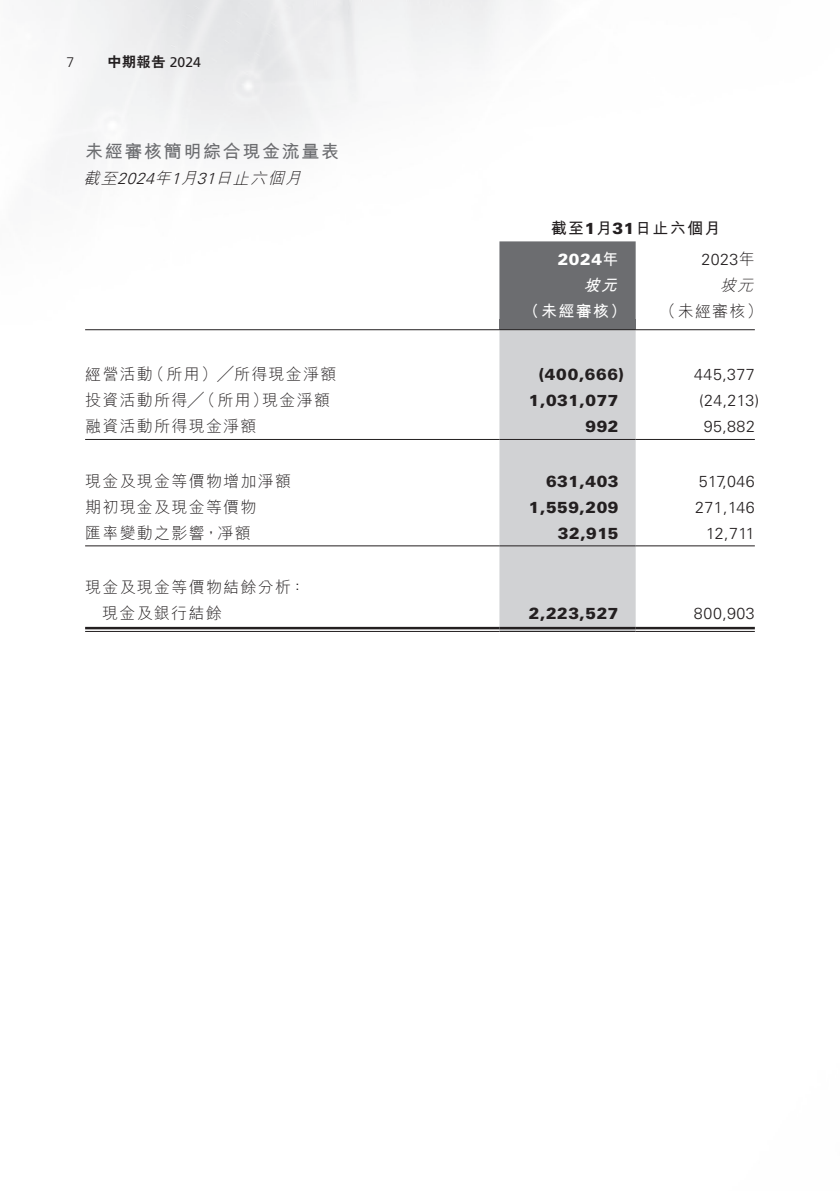
<style>
.page{position:relative;width:840px;height:1191px;background:#fff}
.page>*{position:absolute;margin:0;border:0;box-sizing:border-box;transform-origin:0 0}
.t1{font:700 18px "M Hei HK";letter-spacing:.09em;color:#6c6d70}
.t2{font:300 16px "M Hei HK";letter-spacing:.08em;color:#231f20}
.t3{font:300 16px "Univers LT Std";letter-spacing:.03em;color:#231f20}
.t4{font:900 16px "Univers LT Std";letter-spacing:.035em;color:#231f20}
.t5{font:italic 300 16px "M Hei HK";color:#231f20}
.t6{font:700 16px "M Hei HK";letter-spacing:.085em;color:#231f20}
.t7{font:italic 300 16px "Univers LT Std";color:#231f20}
.t8{font:700 16px "M Hei HK";color:#fff}
.t9{font:900 16px "Univers LT Std";color:#fff}
.t10{font:italic 700 16px "M Hei HK";color:#fff}
.t11{font:800 14px "C Hei 2 HK";color:#231f20}
.t12{font:300 14px "Univers LT Std";color:#231f20}
.s1{font-family:"Frutiger LT Std";font-weight:400}
.s2{font-family:"Univers LT Std"}
.s3{font-family:"Univers LT Std";font-weight:900}
.s4{font-family:"M Hei HK"}
.s5{font-family:"M Hei HK";font-weight:700}
</style>
<div class="page">
<img style="left:51px;top:0;width:704px;height:632px">
<div style="left:499px;top:241px;width:136px;height:78px;background:#6c6d70"></div>
<div style="left:499px;top:319px;width:136px;height:11px;background:#6c6d70"></div>
<div style="left:499px;top:330px;width:136px;height:301px;background:#d1d2d4"></div>
<hr style="left:85px;top:329px;width:414px;height:1px;background:#231f20">
<hr style="left:499px;top:329px;width:136px;height:1px;background:#231f20">
<hr style="left:635px;top:329px;width:119px;height:1px;background:#231f20">
<hr style="left:85px;top:439px;width:414px;height:1px;background:#231f20">
<hr style="left:499px;top:439px;width:136px;height:1px;background:#231f20">
<hr style="left:635px;top:439px;width:119px;height:1px;background:#231f20">
<hr style="left:85px;top:545px;width:414px;height:1px;background:#231f20">
<hr style="left:499px;top:545px;width:136px;height:1px;background:#231f20">
<hr style="left:635px;top:545px;width:119px;height:1px;background:#231f20">
<hr style="left:85px;top:627px;width:414px;height:2px;background:#231f20">
<hr style="left:85px;top:631px;width:414px;height:1px;background:#231f20">
<hr style="left:499px;top:627px;width:136px;height:2px;background:#231f20">
<hr style="left:499px;top:631px;width:136px;height:1px;background:#231f20">
<hr style="left:635px;top:627px;width:119px;height:2px;background:#231f20">
<hr style="left:635px;top:631px;width:119px;height:1px;background:#231f20">
<p class="t12" style="left:67px;top:53px;width:9px">7</p>
<p class="t11" style="left:107px;top:55px;width:95px">中期報告 <span class="s1">2024</span></p>
<p class="t1" style="left:85px;top:138px;width:255px">未經審核簡明綜合現金流量表</p>
<p class="t5" style="left:215px;top:170px;width:91px">日止六個月</p>
<p class="t5" style="left:154px;top:170px;width:22px">年</p>
<p class="t5" style="left:83px;top:170px;width:39px">截至</p>
<p class="t5" style="left:171px;top:170px;width:31px">月<span class="s2">1</span></p>
<p class="t7" style="left:117px;top:168px;width:44px">2024</p>
<p class="t7" style="left:197px;top:168px;width:25px">31</p>
<p class="t2" style="left:148px;top:366px;width:189px">（所用）╱所得現金淨額</p>
<p class="t2" style="left:85px;top:366px;width:69px">經營活動</p>
<p class="t2" style="left:85px;top:392px;width:184px">投資活動所得╱（所用）</p>
<p class="t2" style="left:262px;top:392px;width:69px">現金淨額</p>
<p class="t2" style="left:85px;top:418px;width:173px">融資活動所得現金淨額</p>
<p class="t2" style="left:85px;top:472px;width:207px">現金及現金等價物增加淨額</p>
<p class="t2" style="left:85px;top:498px;width:173px">期初現金及現金等價物</p>
<p class="t2" style="left:85px;top:524px;width:167px">匯率變動之影響，凈額</p>
<p class="t2" style="left:85px;top:579px;width:222px">現金及現金等價物結餘分析：</p>
<p class="t2" style="left:102px;top:605px;width:121px">現金及銀行結餘</p>
<p class="t6" style="left:550px;top:216px;width:171px">截至<span class="s3">1</span>月<span class="s3">31</span>日止六個月</p>
<p class="t3" style="left:701px;top:250px;width:55px">2023<span class="s4">年</span></p>
<p class="t9" style="left:557px;top:250px;width:62px">2024<span class="s5">年</span></p>
<p class="t10" style="left:583px;top:274px;width:40px">坡元</p>
<p class="t5" style="left:719px;top:277px;width:39px">坡元</p>
<p class="t8" style="left:522px;top:300px;width:105px">（未經審核）</p>
<p class="t2" style="left:659px;top:303px;width:105px">（未經審核(</p>
<p class="t4" style="left:538px;top:364px;width:86px">)400,666(</p>
<p class="t3" style="left:694px;top:365px;width:62px">445,377</p>
<p class="t4" style="left:528px;top:390px;width:91px">1,031,077</p>
<p class="t3" style="left:698px;top:391px;width:62px">)24,213(</p>
<p class="t4" style="left:585px;top:416px;width:35px">992</p>
<p class="t3" style="left:703px;top:417px;width:53px">95,882</p>
<p class="t4" style="left:545px;top:471px;width:74px">631,403</p>
<p class="t3" style="left:698px;top:471px;width:58px">517,046</p>
<p class="t4" style="left:528px;top:497px;width:91px">1,559,209</p>
<p class="t3" style="left:694px;top:497px;width:61px">271,146</p>
<p class="t4" style="left:557px;top:523px;width:62px">32,915</p>
<p class="t3" style="left:706px;top:523px;width:50px">12,711</p>
<p class="t4" style="left:528px;top:603px;width:91px">2,223,527</p>
<p class="t3" style="left:693px;top:604px;width:62px">800,903</p>
</div>
